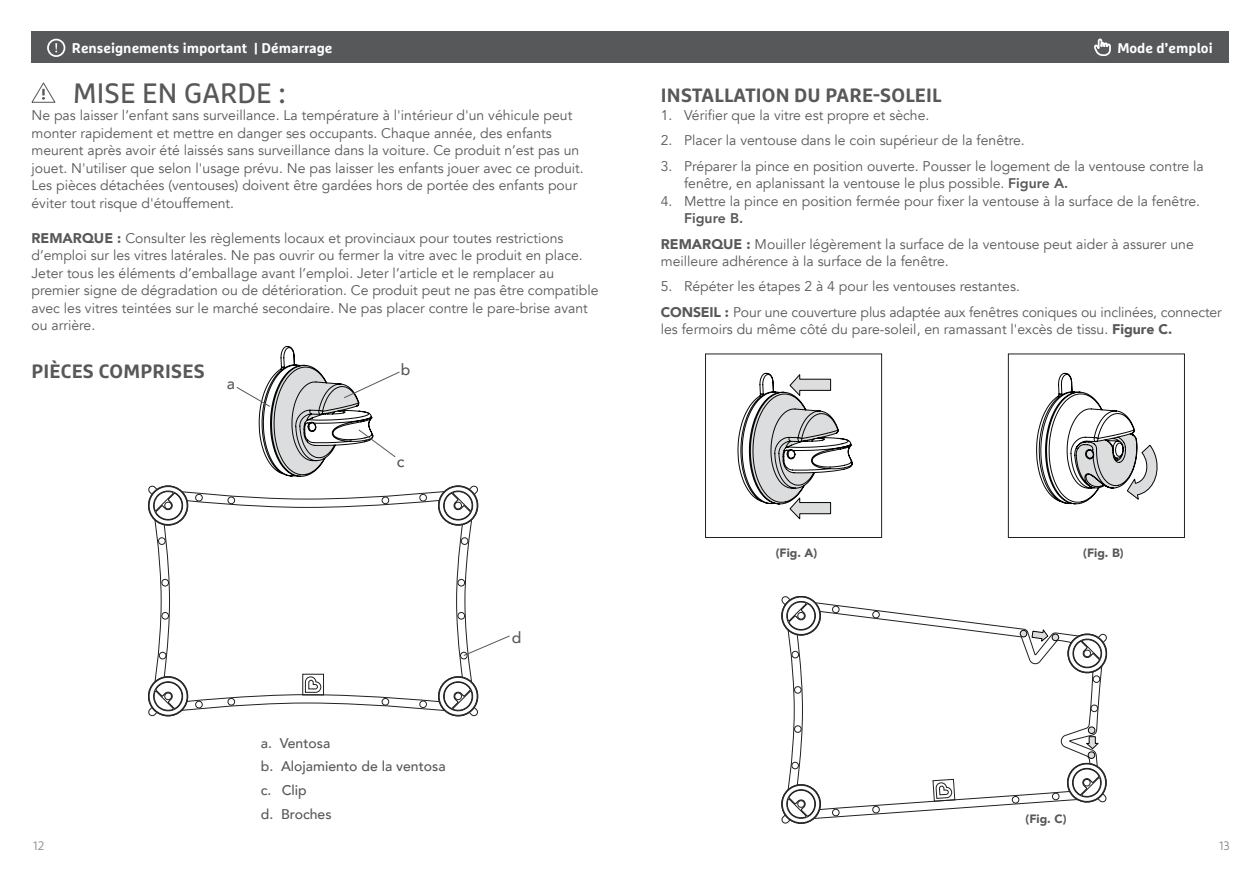
<style>
.page{position:relative;width:1260px;height:882px;background:#fff}
.page>*{position:absolute;margin:0;border:0;box-sizing:border-box;transform-origin:0 0}
.t1{font:28px "Marselis OT";color:#57585a}
.t2{font:700 19.25px "Marselis OT";letter-spacing:.01em;color:#57585a}
.t3{font:500 15.75px "Avenir";color:#57585a}
.t4{font:14px/17.5px "Avenir";color:#57585a}
.t5{font:700 14px "Marselis OT";color:#fff}
.t6{font:500 14px/23.6px "Avenir";color:#57585a}
.t7{font:300 12.25px "Marselis OT";color:#828487}
.t8{font:900 12.08px "Avenir";color:#57585a}
.s1{font-weight:900}
.s2{font-weight:800}
</style>
<div class="page">
<div style="left:630px;top:32px;width:598px;height:31px;background:#57585a"></div>
<svg style="left:1094px;top:38px;width:17px;height:18px"></svg>
<div style="left:32px;top:32px;width:598px;height:31px;background:#57585a"></div>
<svg style="left:49px;top:38px;width:17px;height:19px"></svg>
<div style="left:47px;top:39px;width:18px;height:18px;border:2px solid #fff;border-radius:50%"></div>
<svg style="left:31px;top:82px;width:25px;height:21px"></svg>
<div style="left:1008px;top:354px;width:177px;height:184px;border:1px solid #231f20"></div>
<div style="left:705px;top:354px;width:177px;height:184px;border:1px solid #231f20"></div>
<svg style="left:738px;top:373px;width:115px;height:147px"></svg>
<svg style="left:1036px;top:373px;width:122px;height:131px"></svg>
<svg style="left:788px;top:603px;width:314px;height:216px"></svg>
<svg style="left:781px;top:596px;width:41px;height:42px"></svg>
<svg style="left:1065px;top:632px;width:43px;height:43px"></svg>
<svg style="left:1066px;top:761px;width:41px;height:43px"></svg>
<svg style="left:781px;top:783px;width:42px;height:41px"></svg>
<svg style="left:1086px;top:736px;width:13px;height:13px"></svg>
<svg style="left:1032px;top:629px;width:16px;height:13px"></svg>
<div style="left:792px;top:651px;width:7px;height:7px;border:1px solid #231f20;border-radius:50%"></div>
<div style="left:832px;top:606px;width:7px;height:7px;border:1px solid #231f20;border-radius:50%"></div>
<div style="left:832px;top:809px;width:7px;height:7px;border:1px solid #231f20;border-radius:50%"></div>
<div style="left:873px;top:611px;width:7px;height:7px;border:1px solid #231f20;border-radius:50%"></div>
<div style="left:873px;top:806px;width:7px;height:7px;border:1px solid #231f20;border-radius:50%"></div>
<div style="left:1020px;top:630px;width:7px;height:7px;background:#dcdddf;border-radius:50%"></div>
<div style="left:1020px;top:630px;width:7px;height:7px;border:1px solid #050504;border-radius:50%"></div>
<div style="left:1012px;top:796px;width:7px;height:7px;border:1px solid #231f20;border-radius:50%"></div>
<div style="left:1052px;top:634px;width:7px;height:7px;background:#dcdddf;border-radius:50%"></div>
<div style="left:1052px;top:634px;width:7px;height:7px;border:1px solid #050504;border-radius:50%"></div>
<div style="left:1052px;top:793px;width:7px;height:7px;border:1px solid #231f20;border-radius:50%"></div>
<div style="left:792px;top:762px;width:7px;height:7px;border:1px solid #231f20;border-radius:50%"></div>
<div style="left:794px;top:726px;width:7px;height:7px;border:1px solid #231f20;border-radius:50%"></div>
<div style="left:1091px;top:705px;width:7px;height:7px;border:1px solid #231f20;border-radius:50%"></div>
<div style="left:1093px;top:676px;width:7px;height:7px;border:1px solid #231f20;border-radius:50%"></div>
<div style="left:794px;top:686px;width:7px;height:7px;border:1px solid #231f20;border-radius:50%"></div>
<div style="left:1088px;top:727px;width:7px;height:7px;background:#dcdddf;border-radius:50%"></div>
<div style="left:1088px;top:727px;width:7px;height:7px;border:1px solid #050504;border-radius:50%"></div>
<div style="left:1088px;top:752px;width:7px;height:6px;background:#dcdddf;border-radius:50%"></div>
<div style="left:1088px;top:752px;width:7px;height:7px;border:1px solid #050504;border-radius:50%"></div>
<svg style="left:933px;top:775px;width:22px;height:27px"></svg>
<svg style="left:155px;top:491px;width:317px;height:220px"></svg>
<svg style="left:148px;top:485px;width:42px;height:43px"></svg>
<svg style="left:436px;top:485px;width:43px;height:42px"></svg>
<svg style="left:437px;top:674px;width:42px;height:43px"></svg>
<svg style="left:148px;top:675px;width:42px;height:42px"></svg>
<div style="left:158px;top:538px;width:7px;height:7px;border:1px solid #231f20;border-radius:50%"></div>
<div style="left:162px;top:579px;width:7px;height:7px;border:1px solid #231f20;border-radius:50%"></div>
<div style="left:162px;top:612px;width:7px;height:7px;border:1px solid #231f20;border-radius:50%"></div>
<div style="left:458px;top:579px;width:7px;height:7px;border:1px solid #231f20;border-radius:50%"></div>
<div style="left:458px;top:612px;width:7px;height:7px;border:1px solid #231f20;border-radius:50%"></div>
<div style="left:159px;top:652px;width:7px;height:7px;border:1px solid #231f20;border-radius:50%"></div>
<div style="left:461px;top:538px;width:7px;height:7px;border:1px solid #231f20;border-radius:50%"></div>
<div style="left:420px;top:494px;width:7px;height:7px;border:1px solid #231f20;border-radius:50%"></div>
<div style="left:195px;top:494px;width:8px;height:7px;border:1px solid #231f20;border-radius:50%"></div>
<div style="left:382px;top:497px;width:7px;height:7px;border:1px solid #231f20;border-radius:50%"></div>
<div style="left:228px;top:497px;width:7px;height:7px;border:1px solid #231f20;border-radius:50%"></div>
<div style="left:420px;top:701px;width:7px;height:7px;border:1px solid #231f20;border-radius:50%"></div>
<div style="left:195px;top:701px;width:8px;height:7px;border:1px solid #231f20;border-radius:50%"></div>
<div style="left:382px;top:698px;width:7px;height:7px;border:1px solid #231f20;border-radius:50%"></div>
<div style="left:228px;top:698px;width:7px;height:7px;border:1px solid #231f20;border-radius:50%"></div>
<div style="left:460px;top:652px;width:7px;height:7px;border:1px solid #231f20;border-radius:50%"></div>
<div style="left:303px;top:674px;width:21px;height:21px;border:1px solid #231f20"></div>
<svg style="left:305px;top:676px;width:16px;height:17px"></svg>
<svg style="left:463px;top:635px;width:47px;height:22px"></svg>
<svg style="left:236px;top:346px;width:164px;height:131px"></svg>
<p class="t5" style="left:74px;top:39px;width:74px">How to Use</p>
<p class="t5" style="left:74px;top:40px;width:97px">Mod d’emploi</p>
<p class="t5" style="left:1117px;top:40px;width:97px">Mode d’emploi</p>
<p class="t5" style="left:72px;top:40px;width:262px">Renseignements important | Démarrage</p>
<h1 class="t1" style="left:73px;top:76px;width:214px">MISE EN GARDE :</h1>
<p class="t4" style="left:32px;top:107px;width:554px">Ne pas laisser l’enfant sans surveillance. La température à l'intérieur d'un véhicule peut monter rapidement et mettre en danger ses occupants. Chaque année, des enfants meurent après avoir été laissés sans surveillance dans la voiture. Ce produit n’est pas un jouet. N'utiliser que selon l'usage prévu. Ne pas laisser les enfants jouer avec ce produit.<br>Les pièces détachées (ventouses) doivent être gardées hors de portée des enfants pour éviter tout risque d'étouffement.</p>
<p class="t4" style="left:32px;top:229px;width:569px"><span class="s1">REMARQUE :</span> Consulter les règlements locaux et provinciaux pour toutes restrictions d’emploi sur les vitres latérales. Ne pas ouvrir ou fermer la vitre avec le produit en place.<br>Jeter tous les éléments d’emballage avant l’emploi. Jeter l’article et le remplacer au premier signe de dégradation ou de détérioration. Ce produit peut ne pas être compatible avec les vitres teintées sur le marché secondaire. Ne pas placer contre le pare-brise avant ou arrière.</p>
<h2 class="t2" style="left:661px;top:84px;width:282px">INSTALLATION DU PARE-SOLEIL</h2>
<p class="t4" style="left:661px;top:107px;width:270px">1. Vérifier que la vitre est propre et sèche.</p>
<p class="t4" style="left:661px;top:132px;width:366px">2. Placer la ventouse dans le coin supérieur de la fenêtre.</p>
<p class="t4" style="left:684px;top:157px;width:521px;text-indent:-23px">3. Préparer la pince en position ouverte. Pousser le logement de la ventouse contre la fenêtre, en aplanissant la ventouse le plus possible. <span class="s2">Figure A.</span></p>
<p class="t4" style="left:661px;top:192px;width:541px">4. Mettre la pince en position fermée pour fixer la ventouse à la surface de la fenêtre.</p>
<p class="t4" style="left:661px;top:206px;width:535px;line-height:25.4px;text-indent:23px"><span class="s2">Figure B.<br></span><span class="s1">REMARQUE :</span> Mouiller légèrement la surface de la ventouse peut aider à assurer une</p>
<p class="t4" style="left:661px;top:253px;width:290px">meilleure adhérence à la surface de la fenêtre.</p>
<p class="t4" style="left:661px;top:274px;width:563px;line-height:25.4px">5. Répéter les étapes 2 à 4 pour les ventouses restantes.<br><span class="s1">CONSEIL :</span> Pour une couverture plus adaptée aux fenêtres coniques ou inclinées, connecter</p>
<p class="t4" style="left:661px;top:321px;width:513px">les fermoirs du même côté du pare-soleil, en ramassant l'excès de tissu. <span class="s1">Figure C.</span></p>
<h2 class="t2" style="left:32px;top:359px;width:175px">PIÈCES COMPRISES</h2>
<p class="t3" style="left:227px;top:370px;width:10px">a</p>
<p class="t3" style="left:401px;top:356px;width:11px">b</p>
<p class="t3" style="left:397px;top:448px;width:9px">c</p>
<p class="t7" style="left:33px;top:839px;width:12px">12</p>
<p class="t6" style="left:261px;top:730px;width:186px">a. Ventosa<br>b. Alojamiento de la ventosa c. Clip<br>d. Broches</p>
<p class="t3" style="left:512px;top:624px;width:11px">d</p>
<p class="t8" style="left:776px;top:542px;width:43px">(Fig. A)</p>
<p class="t8" style="left:1083px;top:542px;width:42px">(Fig. B)</p>
<p class="t8" style="left:1026px;top:809px;width:42px">(Fig. C)</p>
<p class="t7" style="left:1219px;top:839px;width:12px">13</p>
</div>
